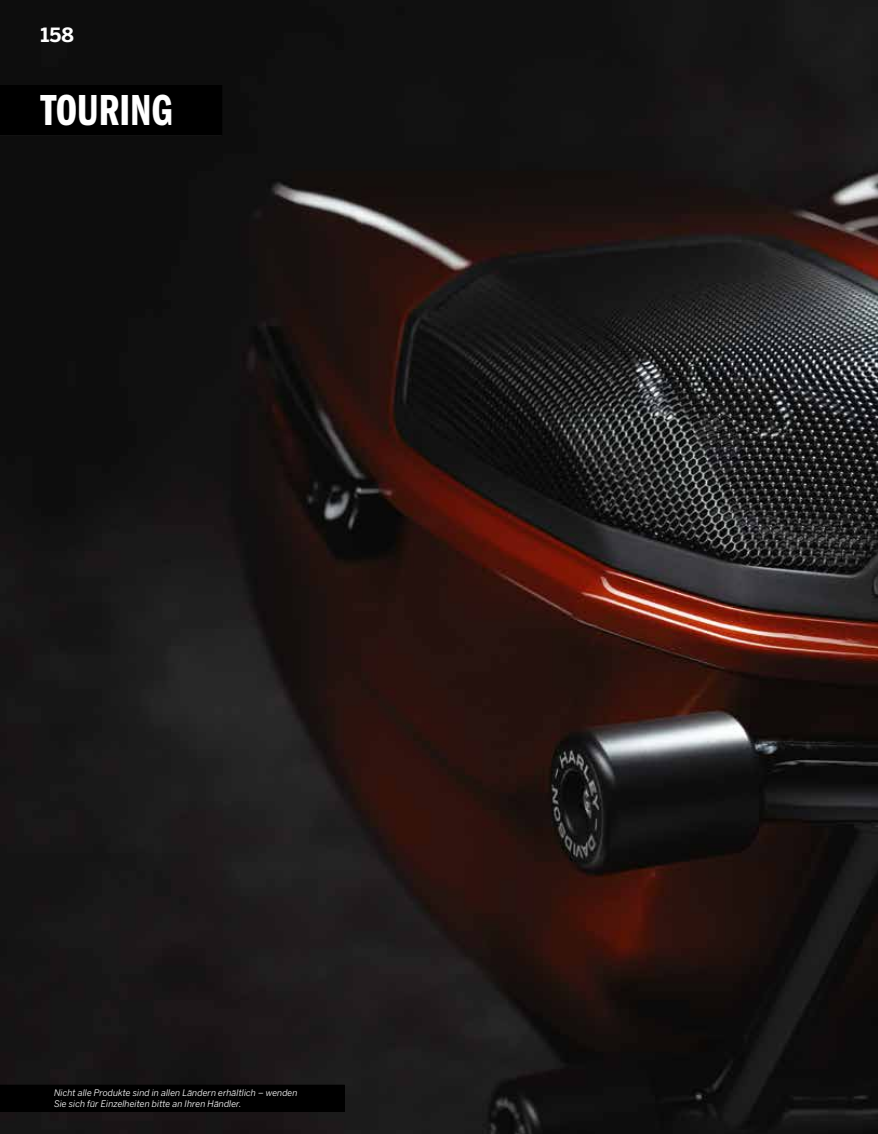
<style>
.page{position:relative;width:878px;height:1134px;background:#fff}
.page>*{position:absolute;margin:0;border:0;box-sizing:border-box;transform-origin:0 0}
.t1{font:45px "Franklin Gothic LT Pro Dm Cm";color:#fff}
.t2{font:700 19.5px "Benton Sans";color:#fff}
.t3{font:italic 9px/10.5px "Benton Sans";color:#fff}
</style>
<div class="page">
<img style="left:0;top:0;width:878px;height:1134px">
<div style="left:0;top:1085px;width:344px;height:27px;background:#000"></div>
<div style="left:0;top:85px;width:222px;height:50px;background:#000"></div>
<h2 class="t2" style="left:40px;top:22px;width:35px">158</h2>
<h1 class="t1" style="left:40px;top:86px;width:134px">TOURING</h1>
<p class="t3" style="left:54px;top:1088px;width:245px">Nicht alle Produkte sind in allen Ländern erhältlich – wenden<br>Sie sich für Einzelheiten bitte an Ihren Händler.</p>
</div>
